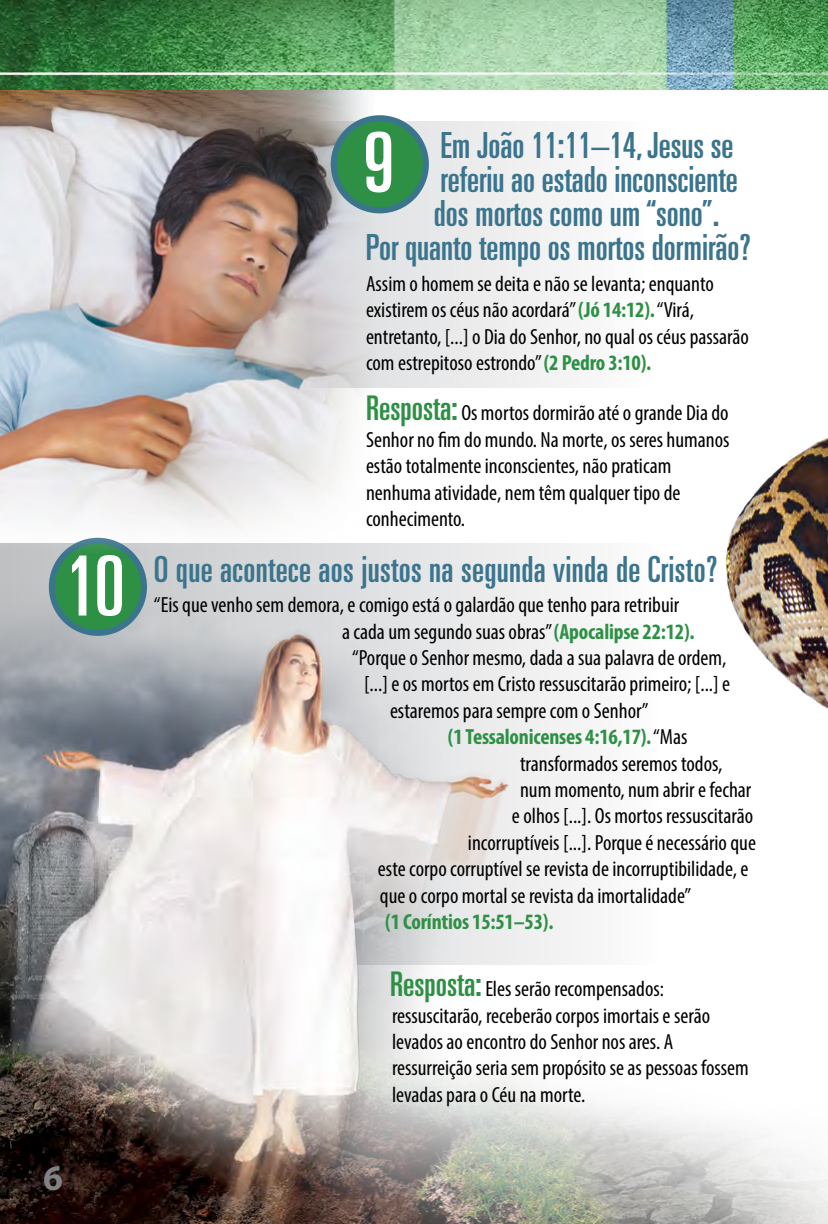
<style>
.page{position:relative;width:828px;height:1224px;background:#fff}
.page>*{position:absolute;margin:0;border:0;box-sizing:border-box;transform-origin:0 0}
.t1{font:ultra-condensed 83px "Univers";color:#fff}
.t2{font:ultra-condensed 36px "Univers";color:#3a748d}
.t3{font:700 36px "Myriad Pro";color:#808285}
.t4{font:condensed 22px/26.4px "Myriad Pro";color:#000}
.t5{font:700 condensed 22px "Myriad Pro";letter-spacing:-.01em;color:#2e9045}
.s1{font-weight:700;color:#2e9045}
.s2{font-family:"Univers";font-stretch:ultra-condensed;font-size:34px;color:#2e9045}
.s3{font-weight:400;color:#000}
</style>
<div class="page">
<img style="left:728px;top:437px;width:100px;height:105px">
<img style="left:0;top:542px;width:828px;height:682px">
<svg style="left:374px;top:121px;width:196px;height:266px"></svg>
<div style="left:52px;top:541px;width:92px;height:92px;background:#2e9045;border-radius:50%"></div>
<div style="left:49px;top:538px;width:98px;height:98px;border:6px solid #3a748d;border-radius:50%"></div>
<img style="left:0;top:90px;width:374px;height:464px">
<div style="left:334px;top:118px;width:92px;height:92px;background:#2e9045;border-radius:50%"></div>
<div style="left:331px;top:115px;width:98px;height:98px;border:6px solid #3a748d;border-radius:50%"></div>
<img style="left:0;top:0;width:828px;height:90px">
<h1 class="t1" style="left:363px;top:115px;width:32px">9</h1>
<h2 class="t2" style="left:440px;top:125px;width:295px">Em João 11:11–14, Jesus se</h2>
<h2 class="t2" style="left:440px;top:159px;width:299px">referiu ao estado inconsciente</h2>
<h2 class="t2" style="left:434px;top:193px;width:287px">dos mortos como um “sono”.</h2>
<h2 class="t2" style="left:366px;top:227px;width:386px">Por quanto tempo os mortos dormirão?</h2>
<p class="t4" style="left:366px;top:270px;width:384px">Assim o homem se deita e não se levanta; enquanto existirem os céus não acordará” <span class="s1">(Jó 14:12).</span> “Virá, entretanto, [...] o Dia do Senhor, no qual os céus passarão com estrepitoso estrondo” <span class="s1">(2 Pedro 3:10).</span></p>
<p class="t4" style="left:366px;top:400px;width:365px"><span class="s2">Resposta:</span> Os mortos dormirão até o grande Dia do Senhor no fim do mundo. Na morte, os seres humanos estão totalmente inconscientes, não praticam nenhuma atividade, nem têm qualquer tipo de conhecimento.</p>
<h1 class="t1" style="left:65px;top:539px;width:61px">10</h1>
<h2 class="t2" style="left:154px;top:548px;width:565px">O que acontece aos justos na segunda vinda de Cristo?</h2>
<p class="t4" style="left:154px;top:592px;width:527px">“Eis que venho sem demora, e comigo está o galardão que tenho para retribuir</p>
<p class="t4" style="left:342px;top:618px;width:354px">a cada um segundo suas obras” <span class="s1">(Apocalipse 22:12).</span></p>
<p class="t4" style="left:352px;top:644px;width:376px">“Porque o Senhor mesmo, dada a sua palavra de ordem,</p>
<p class="t4" style="left:364px;top:671px;width:368px">[...] e os mortos em Cristo ressuscitarão primeiro; [...] e</p>
<p class="t4" style="left:390px;top:697px;width:260px">estaremos para sempre com o Senhor”</p>
<p class="t5" style="left:448px;top:723px;width:241px">(1 Tessalonicenses 4:16,17). <span class="s3">“Mas</span></p>
<p class="t4" style="left:520px;top:750px;width:204px">transformados seremos todos,</p>
<p class="t4" style="left:520px;top:776px;width:233px">num momento, num abrir e fechar</p>
<p class="t4" style="left:512px;top:803px;width:243px">e olhos [...]. Os mortos ressuscitarão</p>
<p class="t4" style="left:468px;top:829px;width:290px">incorruptíveis [...]. Porque é necessário que</p>
<p class="t4" style="left:378px;top:856px;width:372px">este corpo corruptível se revista de incorruptibilidade, e</p>
<p class="t4" style="left:380px;top:882px;width:313px">que o corpo mortal se revista da imortalidade”</p>
<p class="t5" style="left:385px;top:908px;width:170px">(1 Coríntios 15:51–53).</p>
<p class="t4" style="left:390px;top:976px;width:360px"><span class="s2">Resposta:</span> Eles serão recompensados: ressuscitarão, receberão corpos imortais e serão levados ao encontro do Senhor nos ares. A ressurreição seria sem propósito se as pessoas fossem levadas para o Céu na morte.</p>
<h2 class="t3" style="left:43px;top:1155px;width:21px">6</h2>
</div>
